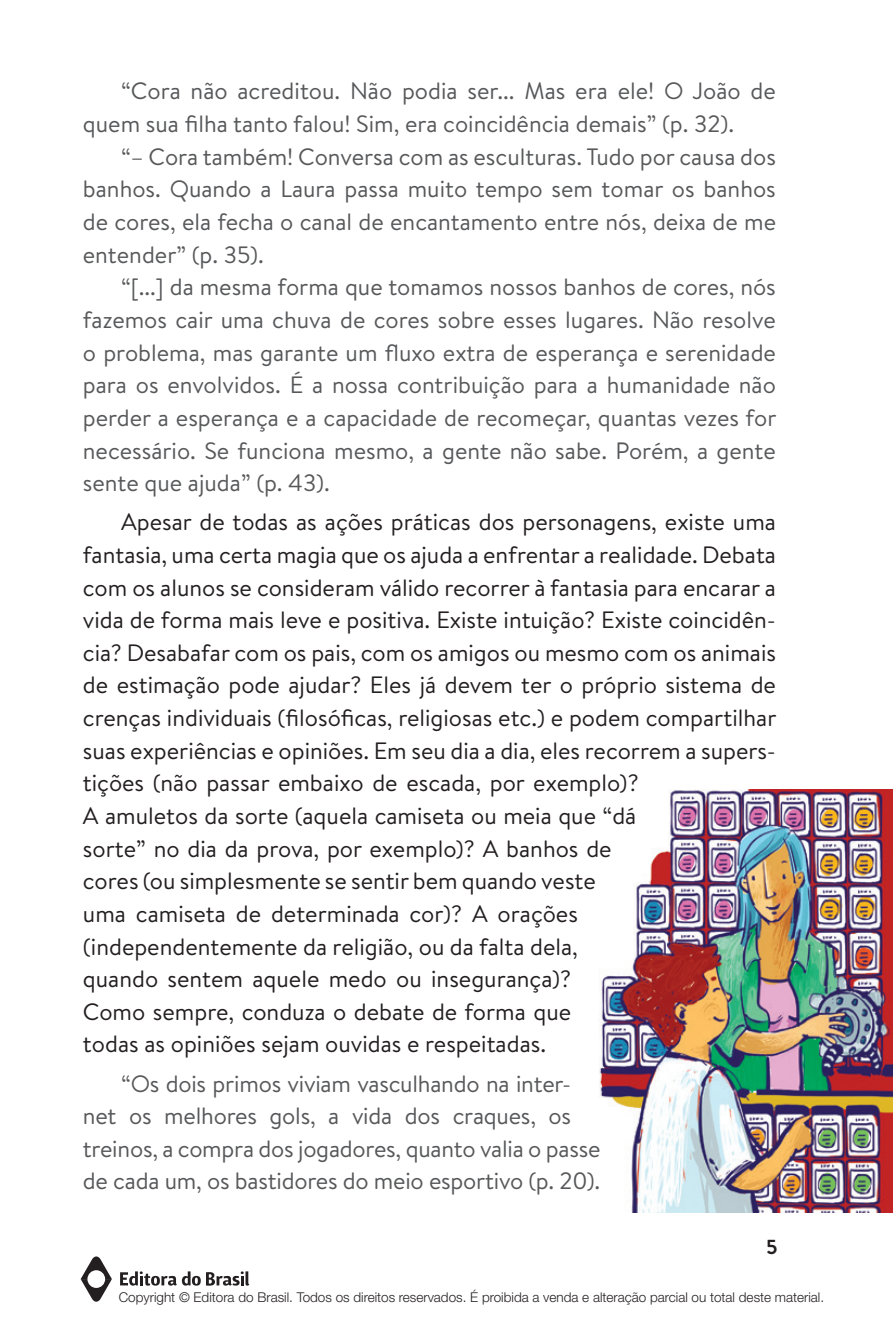
<style>
.page{position:relative;width:893px;height:1340px;background:#fff}
.page>*{position:absolute;margin:0;border:0;box-sizing:border-box;transform-origin:0 0}
.t1{font:23.62px/32.6px "Brandon Text";color:#231f20}
.t2{font:23.62px/32.6px "Brandon Text";letter-spacing:-.005em;color:#57585a}
.t3{font:700 20.25px "Brandon Text";color:#231f20}
.t4{font:300 13.5px "Helvetica Neue";color:#231f20}
</style>
<div class="page">
<img style="left:599px;top:789px;width:294px;height:423px">
<svg style="left:120px;top:1271px;width:129px;height:14px"></svg>
<svg style="left:81px;top:1256px;width:31px;height:46px"></svg>
<p class="t2" style="left:83px;top:74px;width:694px;text-indent:38px">“Cora não acreditou. Não podia ser... Mas era ele! O João de quem sua filha tanto falou! Sim, era coincidência demais” (p. 32).</p>
<p class="t2" style="left:83px;top:139px;width:695px;text-align:justify;text-indent:38px">“– Cora também! Conversa com as esculturas. Tudo por causa dos banhos. Quando a Laura passa muito tempo sem tomar os banhos de cores, ela fecha o canal de encantamento entre nós, deixa de me entender” (p. 35).</p>
<p class="t2" style="left:83px;top:270px;width:695px;text-align:justify;text-indent:38px">“[...] da mesma forma que tomamos nossos banhos de cores, nós fazemos cair uma chuva de cores sobre esses lugares. Não resolve o problema, mas garante um fluxo extra de esperança e serenidade para os envolvidos. É a nossa contribuição para a humanidade não perder a esperança e a capacidade de recomeçar, quantas vezes for necessário. Se funciona mesmo, a gente não sabe. Porém, a gente sente que ajuda” (p. 43).</p>
<p class="t1" style="left:83px;top:505px;width:695px;text-indent:38px">Apesar de todas as ações práticas dos personagens, existe uma fantasia, uma certa magia que os ajuda a enfrentar a realidade. Debata com os alunos se consideram válido recorrer à fantasia para encarar a vida de forma mais leve e positiva. Existe intuição? Existe coincidên&shy;cia? Desabafar com os pais, com os amigos ou mesmo com os animais de estimação pode ajudar? Eles já devem ter o próprio sistema de crenças individuais (filosóficas, religiosas etc.) e podem compartilhar suas experiências e opiniões. Em seu dia a dia, eles recorrem a supers&shy;tições (não passar embaixo de escada, por exemplo)?<br>A amuletos da sorte (aquela camiseta ou meia que “dá<br>sorte” no dia da prova, por exemplo)? A banhos de<br>cores (ou simplesmente se sentir bem quando veste<br>uma camiseta de determinada cor)? A orações (independentemente da religião, ou da falta dela,<br>quando sentem aquele medo ou insegurança)?<br>Como sempre, conduza o debate de forma que<br>todas as opiniões sejam ouvidas e respeitadas.</p>
<p class="t2" style="left:83px;top:1066px;width:519px;text-indent:38px">“Os dois primos viviam vasculhando na inter&shy;net os melhores gols, a vida dos craques, os treinos, a compra dos jogadores, quanto valia o passe de cada um, os bastidores do meio esportivo (p. 20).</p>
<p class="t3" style="left:766px;top:1233px;width:13px">5</p>
<p class="t4" style="left:119px;top:1288px;width:707px">Copyright © Editora do Brasil. Todos os direitos reservados. É proibida a venda e alteração parcial ou total deste material.</p>
</div>
